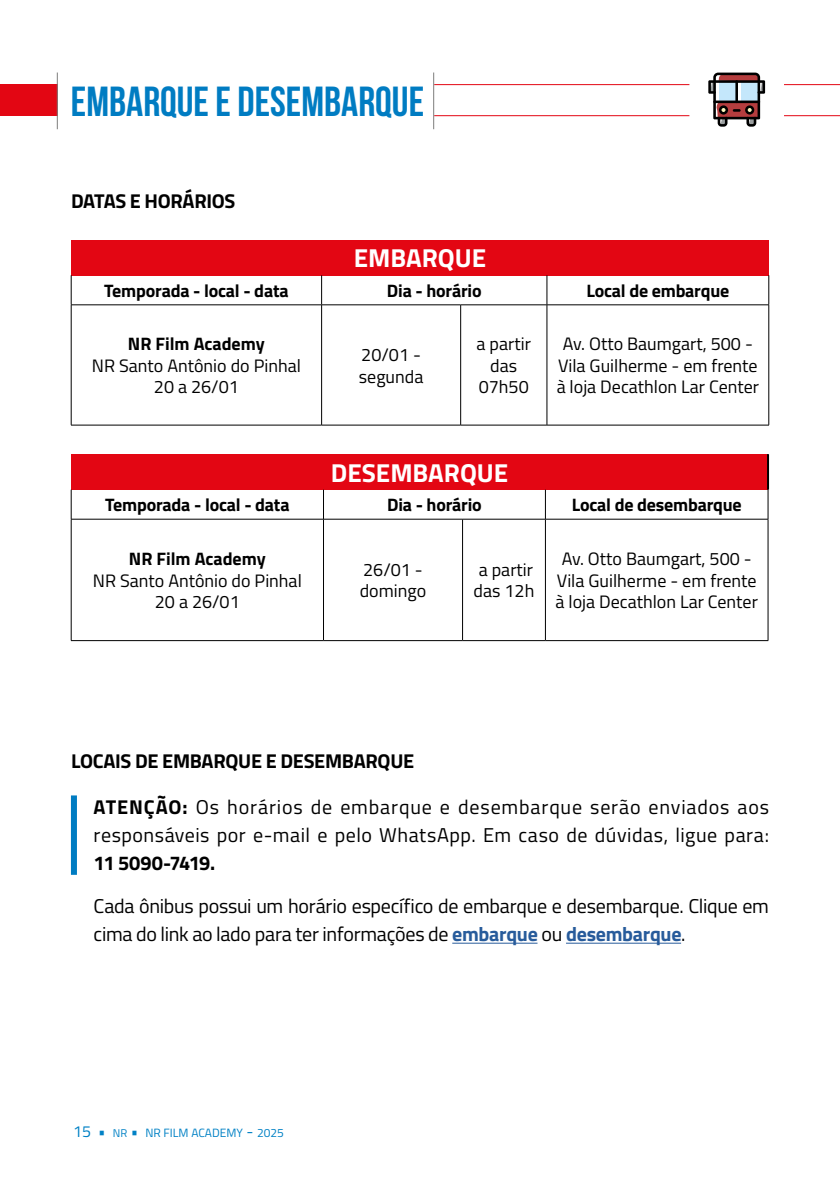
<style>
.page{position:relative;width:840px;height:1191px;background:#fff}
.page>*{position:absolute;margin:0;border:0;box-sizing:border-box;transform-origin:0 0}
.t1{font:700 42px "Bebas Neue";color:#007cc2}
.t2{font:700 26px "Titillium";color:#fff}
.t3{font:20px/28px "Titillium";letter-spacing:-.015em;color:#000}
.t4{font:20px/28px "Titillium";letter-spacing:.035em;color:#000}
.t5{font:700 20px "Titillium";letter-spacing:-.015em;color:#000}
.t6{font:700 20px "Titillium";letter-spacing:-.045em;color:#000}
.t7{font:18px/21.6px "Titillium";color:#000;text-align:center}
.t8{font:700 18px "Titillium";letter-spacing:-.01em;color:#000}
.t9{font:12px "Titillium";color:#0081c5}
.s1{font-weight:700}
.s2{font-weight:700;color:#275b9b}
.s3{font-size:16px}
.s4{font-size:11.2px}
.s5{font-style:inherit}
</style>
<div class="page">
<hr style="left:434px;top:84px;width:255px;height:1px;background:#e30613">
<hr style="left:783px;top:84px;width:56px;height:1px;background:#e30613">
<hr style="left:434px;top:115px;width:255px;height:1px;background:#e30613">
<hr style="left:783px;top:115px;width:56px;height:1px;background:#e30613">
<hr style="left:433px;top:72px;width:1px;height:57px;background:#7e7e7d">
<svg style="left:708px;top:73px;width:56px;height:54px"></svg>
<div style="left:0;top:85px;width:57px;height:31px;background:#e30613"></div>
<hr style="left:57px;top:72px;width:1px;height:57px;background:#7e7e7d">
<div style="left:71px;top:240px;width:697px;height:35px;background:#e30613"></div>
<svg style="left:71px;top:275px;width:1px;height:29px"></svg>
<svg style="left:321px;top:275px;width:1px;height:29px"></svg>
<svg style="left:546px;top:275px;width:1px;height:29px"></svg>
<svg style="left:768px;top:275px;width:1px;height:29px"></svg>
<hr style="left:71px;top:304px;width:250px;height:1px;background:#000">
<hr style="left:71px;top:305px;width:1px;height:120px;background:#000">
<hr style="left:321px;top:304px;width:139px;height:1px;background:#000">
<hr style="left:321px;top:305px;width:1px;height:120px;background:#000">
<hr style="left:460px;top:304px;width:86px;height:1px;background:#000">
<hr style="left:460px;top:305px;width:1px;height:120px;background:#000">
<hr style="left:546px;top:304px;width:222px;height:1px;background:#000">
<hr style="left:546px;top:305px;width:1px;height:120px;background:#000">
<hr style="left:768px;top:305px;width:1px;height:120px;background:#000">
<hr style="left:71px;top:425px;width:250px;height:1px;background:#000">
<hr style="left:321px;top:425px;width:139px;height:1px;background:#000">
<hr style="left:460px;top:425px;width:86px;height:1px;background:#000">
<hr style="left:546px;top:425px;width:222px;height:1px;background:#000">
<div style="left:71px;top:454px;width:696px;height:35px;background:#e30613"></div>
<hr style="left:71px;top:489px;width:1px;height:30px;background:#000">
<hr style="left:323px;top:489px;width:1px;height:30px;background:#000">
<hr style="left:544px;top:489px;width:1px;height:30px;background:#000">
<hr style="left:767px;top:489px;width:1px;height:30px;background:#000">
<hr style="left:71px;top:519px;width:252px;height:1px;background:#000">
<hr style="left:71px;top:519px;width:1px;height:121px;background:#000">
<hr style="left:323px;top:519px;width:139px;height:1px;background:#000">
<hr style="left:323px;top:519px;width:1px;height:121px;background:#000">
<hr style="left:462px;top:519px;width:83px;height:1px;background:#000">
<hr style="left:462px;top:519px;width:1px;height:121px;background:#000">
<hr style="left:545px;top:519px;width:222px;height:1px;background:#000">
<hr style="left:544px;top:519px;width:1px;height:121px;background:#000">
<hr style="left:767px;top:519px;width:1px;height:121px;background:#000">
<hr style="left:71px;top:640px;width:252px;height:1px;background:#000">
<hr style="left:323px;top:640px;width:139px;height:1px;background:#000">
<hr style="left:462px;top:640px;width:83px;height:1px;background:#000">
<hr style="left:545px;top:640px;width:222px;height:1px;background:#000">
<hr style="left:766px;top:454px;width:2px;height:35px;background:#000">
<div style="left:71px;top:795px;width:6px;height:80px;background:#007cc2"></div>
<hr style="left:452px;top:942px;width:85px;height:1px;background:#275b9b">
<hr style="left:565px;top:942px;width:115px;height:1px;background:#275b9b">
<h1 class="t1" style="left:71px;top:78px;width:354px">EMBARQUE E DESEMBARQUE</h1>
<p class="t5" style="left:71px;top:185px;width:166px">DATAS E HORÁRIOS</p>
<h2 class="t2" style="left:353px;top:238px;width:134px">EMBARQUE</h2>
<p class="t8" style="left:104px;top:277px;width:186px">Temporada - local - data</p>
<p class="t8" style="left:387px;top:277px;width:96px">Dia - horário</p>
<p class="t8" style="left:586px;top:277px;width:144px">Local de embarque</p>
<p class="t8" style="left:128px;top:330px;width:138px">NR Film Academy</p>
<p class="t7" style="left:92px;top:354px;width:210px">NR Santo Antônio do Pinhal<br>20 a 26/01</p>
<p class="t7" style="left:358px;top:343px;width:66px;text-align:left">20/01 - segunda</p>
<p class="t7" style="left:476px;top:332px;width:56px">a partir das<br>07h50</p>
<p class="t7" style="left:556px;top:332px;width:204px">Av. Otto Baumgart, 500 -<br>Vila Guilherme - em frente à loja Decathlon Lar Center</p>
<h2 class="t2" style="left:330px;top:453px;width:179px">DESEMBARQUE</h2>
<p class="t8" style="left:105px;top:491px;width:186px">Temporada - local - data</p>
<p class="t8" style="left:387px;top:491px;width:96px">Dia - horário</p>
<p class="t8" style="left:571px;top:491px;width:171px">Local de desembarque</p>
<p class="t8" style="left:129px;top:545px;width:138px">NR Film Academy</p>
<p class="t7" style="left:93px;top:568px;width:210px">NR Santo Antônio do Pinhal<br>20 a 26/01</p>
<p class="t7" style="left:359px;top:558px;width:68px;text-align:left">26/01 - domingo</p>
<p class="t7" style="left:473px;top:558px;width:62px;text-align:left">a partir das 12h</p>
<p class="t7" style="left:555px;top:547px;width:204px">Av. Otto Baumgart, 500 -<br>Vila Guilherme - em frente à loja Decathlon Lar Center</p>
<p class="t5" style="left:71px;top:745px;width:344px">LOCAIS DE EMBARQUE E DESEMBARQUE</p>
<p class="t4" style="left:94px;top:792px;width:676px"><span class="s1">ATENÇÃO:</span> Os horários de embarque e desembarque serão enviados aos responsáveis por e-mail e pelo WhatsApp. Em caso de dúvidas, ligue para:</p>
<p class="t6" style="left:94px;top:848px;width:123px">11 5090-7419.</p>
<p class="t3" style="left:94px;top:891px;width:676px">Cada ônibus possui um horário específico de embarque e desembarque. Clique em cima do link ao lado para ter informações de <span class="s2">embarque</span> ou <span class="s2">desembarque</span>.</p>
<p class="t9" style="left:73px;top:1123px;width:212px"><span class="s3">15 •</span> <span class="s4">nr</span> <span class="s3">•</span> <span class="s5">NR</span> FILM ACADEMY <span class="s3">-</span> <span class="s5">2025</span></p>
</div>
